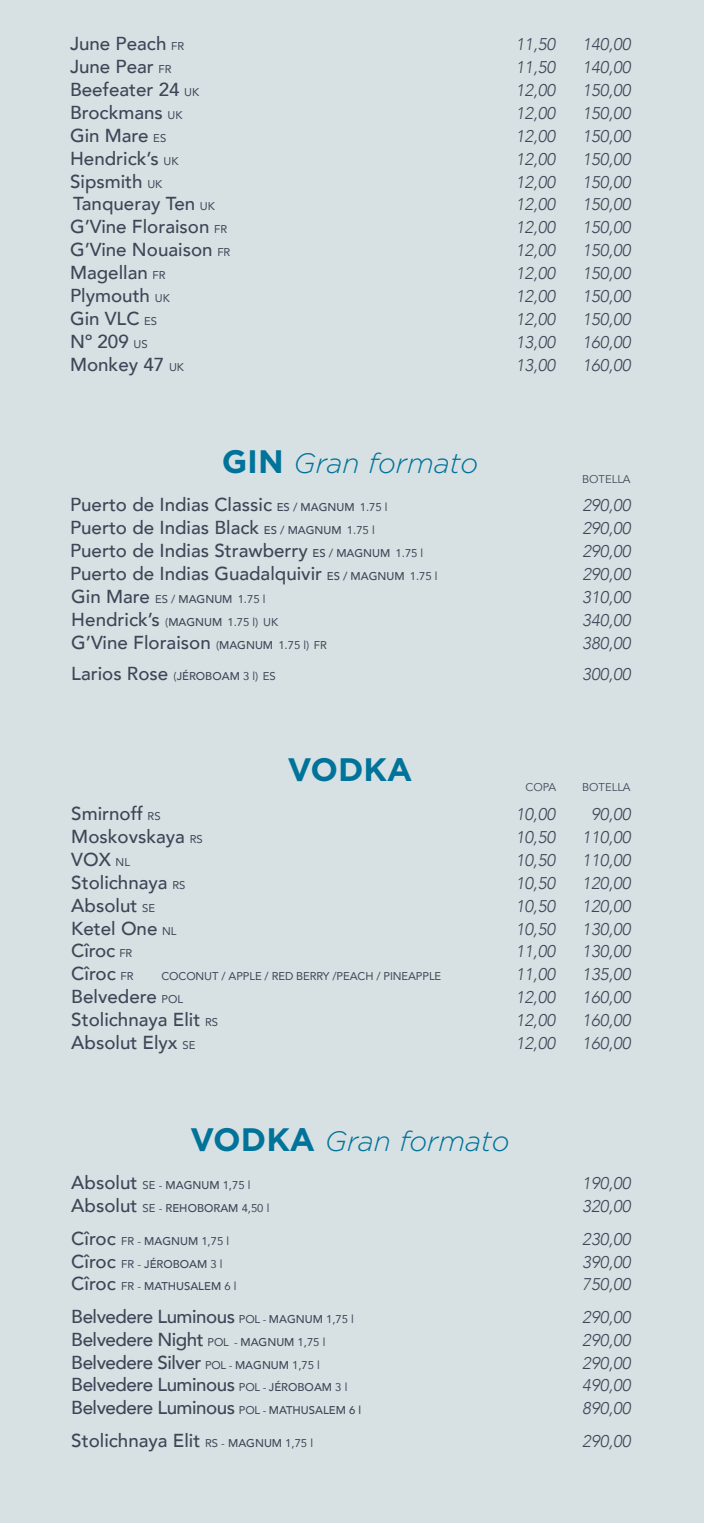
<style>
.page{position:relative;width:704px;height:1523px;background:#fff}
.page>*{position:absolute;margin:0;border:0;box-sizing:border-box;transform-origin:0 0}
.t1{font:700 32.5px "Gotham Pro";letter-spacing:-.01em;color:#00739a}
.t2{font:italic 300 28.12px "Gotham Pro";color:#00739a}
.t3{font:500 18.75px/22.9px "Avenir";color:#3d4657}
.t4{font:500 18.75px/22.9px "Avenir";letter-spacing:-.025em;color:#3d4657}
.t5{font:italic 300 16.88px/22.9px "Avenir";color:#3d4657;text-align:justify}
.t6{font:11.25px/22.9px "Avenir";letter-spacing:-.01em;color:#3d4657}
.t7{font:500 11.25px/22.9px "Avenir";color:#3d4657}
.t8{font:11.25px "Avenir";color:#3d4657}
.s1{font-weight:400;font-size:11.25px}
.s2{font-weight:700;font-style:normal;font-size:32.5px}
.s3{font-size:11.25px}
.s4{font-weight:500;font-size:18.75px}
.s5{font-weight:500}
.s6{font-size:18.75px}
.s7{font-weight:400}
</style>
<div class="page">
<div style="left:0;top:0;width:703px;height:1522px;background:#d7e1e3"></div>
<p class="t3" style="left:70px;top:31px;width:131px">June Peach <span class="s1">FR<br></span>June Pear <span class="s1">FR<br></span>Beefeater 24 <span class="s1">UK</span></p>
<p class="t5" style="left:515px;top:33px;width:41px">11,50<br>11,50<br>12,00</p>
<p class="t5" style="left:582px;top:33px;width:50px">140,00<br>140,00<br>150,00</p>
<p class="t3" style="left:70px;top:100px;width:114px">Brockmans <span class="s1">UK<br></span>Gin Mare <span class="s1">ES<br></span>Hendrick’s <span class="s1">UK<br></span>Sipsmith <span class="s1">UK</span></p>
<p class="t5" style="left:515px;top:101px;width:41px">12,00<br>12,00<br>12,00<br>12,00</p>
<p class="t5" style="left:582px;top:101px;width:50px">150,00<br>150,00<br>150,00<br>150,00</p>
<p class="t3" style="left:70px;top:191px;width:162px">Tanqueray Ten <span class="s1">UK<br></span>G’Vine Floraison <span class="s1">FR<br></span>G’Vine Nouaison <span class="s1">FR<br></span>Magellan <span class="s1">FR<br></span>Plymouth <span class="s1">UK<br></span>Gin VLC <span class="s1">ES<br></span>Nº 209 <span class="s1">US<br></span>Monkey 47 <span class="s1">UK</span></p>
<p class="t5" style="left:515px;top:193px;width:41px">12,00<br>12,00<br>12,00<br>12,00<br>12,00<br>12,00<br>13,00<br>13,00</p>
<p class="t5" style="left:582px;top:193px;width:50px">150,00<br>150,00<br>150,00<br>150,00<br>150,00<br>150,00<br>160,00<br>160,00</p>
<h2 class="t2" style="left:221px;top:447px;width:258px"><span class="s2">GIN</span> Gran formato</h2>
<p class="t8" style="left:581px;top:472px;width:50px">BOTELLA</p>
<p class="t3" style="left:70px;top:492px;width:369px">Puerto de Indias Classic <span class="s3">ES / MAGNUM</span> <span class="s1">1.75 l </span>Puerto de Indias Black <span class="s3">ES / MAGNUM</span> <span class="s1">1.75 l<br></span>Puerto de Indias Strawberry <span class="s3">ES / MAGNUM</span> <span class="s1">1.75 l </span>Puerto de Indias Guadalquivir <span class="s3">ES / MAGNUM</span> <span class="s1">1.75 l</span></p>
<p class="t5" style="left:582px;top:494px;width:50px">290,00<br>290,00<br>290,00<br>290,00</p>
<p class="t6" style="left:71px;top:587px;width:195px"><span class="s4">Gin Mare</span> ES / <span class="s5">MAGNUM</span> 1.75 l</p>
<p class="t3" style="left:71px;top:607px;width:257px">Hendrick’s <span class="s1">(</span><span class="s3">MAGNUM</span> <span class="s1">1.75 l) UK<br></span>G’Vine Floraison <span class="s1">(</span><span class="s3">MAGNUM</span> <span class="s1">1.75 l) FR</span></p>
<p class="t5" style="left:582px;top:585px;width:50px">310,00<br>340,00<br>380,00</p>
<p class="t3" style="left:71px;top:660px;width:206px">Larios Rose <span class="s1">(</span><span class="s3">JÉROBOAM</span> <span class="s1">3 l) ES</span></p>
<p class="t5" style="left:582px;top:662px;width:50px">300,00</p>
<h1 class="t1" style="left:287px;top:751px;width:126px">VODKA</h1>
<p class="t8" style="left:525px;top:781px;width:32px">COPA</p>
<p class="t8" style="left:581px;top:781px;width:50px">BOTELLA</p>
<p class="t3" style="left:71px;top:801px;width:91px">Smirnoff <span class="s1">RS</span></p>
<p class="t5" style="left:515px;top:802px;width:41px">10,00</p>
<p class="t5" style="left:590px;top:802px;width:41px">90,00</p>
<p class="t3" style="left:71px;top:824px;width:133px">Moskovskaya <span class="s1">RS</span></p>
<p class="t5" style="left:515px;top:825px;width:41px">10,50</p>
<p class="t5" style="left:582px;top:825px;width:50px">110,00</p>
<p class="t3" style="left:71px;top:846px;width:60px">VOX <span class="s1">NL</span></p>
<p class="t5" style="left:515px;top:848px;width:41px">10,50</p>
<p class="t5" style="left:582px;top:848px;width:50px">110,00</p>
<p class="t3" style="left:71px;top:869px;width:116px">Stolichnaya <span class="s1">RS<br></span>Absolut <span class="s1">SE<br></span>Ketel One <span class="s1">NL</span></p>
<p class="t3" style="left:71px;top:938px;width:64px">Cîroc <span class="s1">FR<br></span>Cîroc <span class="s1">FR</span></p>
<p class="t6" style="left:161px;top:964px;width:281px">COCONUT / APPLE / RED BERRY /PEACH / PINEAPPLE</p>
<p class="t3" style="left:71px;top:984px;width:148px">Belvedere <span class="s1">POL<br></span>Stolichnaya Elit <span class="s1">RS<br></span>Absolut Elyx <span class="s1">SE</span></p>
<p class="t5" style="left:515px;top:871px;width:41px">10,50<br>10,50<br>10,50</p>
<p class="t5" style="left:515px;top:940px;width:41px">11,00<br>11,00<br>12,00<br>12,00<br>12,00</p>
<p class="t5" style="left:582px;top:871px;width:50px">120,00<br>120,00<br>130,00</p>
<p class="t5" style="left:582px;top:940px;width:50px">130,00<br>135,00<br>160,00<br>160,00<br>160,00</p>
<h2 class="t2" style="left:190px;top:1125px;width:320px"><span class="s2">VODKA</span> Gran formato</h2>
<p class="t6" style="left:71px;top:1173px;width:199px"><span class="s4">Absolut</span> SE - <span class="s5">MAGNUM</span> 1,75 l<br><span class="s4">Absolut</span> SE - <span class="s5">REHOBORAM</span> 4,50 l</p>
<p class="t5" style="left:582px;top:1172px;width:50px">190,00<br>320,00</p>
<p class="t7" style="left:71px;top:1228px;width:166px"><span class="s6">Cîroc</span> <span class="s7">FR -</span> MAGNUM <span class="s7">1,75 l<br></span><span class="s6">Cîroc</span> <span class="s7">FR -</span> JÉROBOAM <span class="s7">3 l<br></span><span class="s6">Cîroc</span> <span class="s7">FR -</span> MATHUSALEM <span class="s7">6 l</span></p>
<p class="t5" style="left:582px;top:1227px;width:50px">230,00<br>390,00<br>750,00</p>
<p class="t4" style="left:71px;top:1303px;width:284px">Belvedere Luminous <span class="s1">POL -</span> <span class="s3">MAGNUM</span> <span class="s1">1,75 l</span></p>
<p class="t5" style="left:582px;top:1305px;width:50px">290,00</p>
<p class="t4" style="left:71px;top:1326px;width:255px">Belvedere Night <span class="s1">POL -</span> <span class="s3">MAGNUM</span> <span class="s1">1,75 l<br></span>Belvedere Silver <span class="s1">POL -</span> <span class="s3">MAGNUM</span> <span class="s1">1,75 l</span></p>
<p class="t5" style="left:582px;top:1328px;width:50px">290,00<br>290,00</p>
<p class="t4" style="left:71px;top:1372px;width:291px">Belvedere Luminous <span class="s1">POL -</span> <span class="s3">JÉROBOAM</span> <span class="s1">3 l<br></span>Belvedere Luminous <span class="s1">POL -</span> <span class="s3">MATHUSALEM 6 l</span></p>
<p class="t5" style="left:582px;top:1374px;width:50px">490,00<br>890,00</p>
<p class="t3" style="left:71px;top:1427px;width:243px">Stolichnaya Elit <span class="s1">RS -</span> <span class="s3">MAGNUM</span> <span class="s1">1,75 l</span></p>
<p class="t5" style="left:582px;top:1429px;width:50px">290,00</p>
</div>
